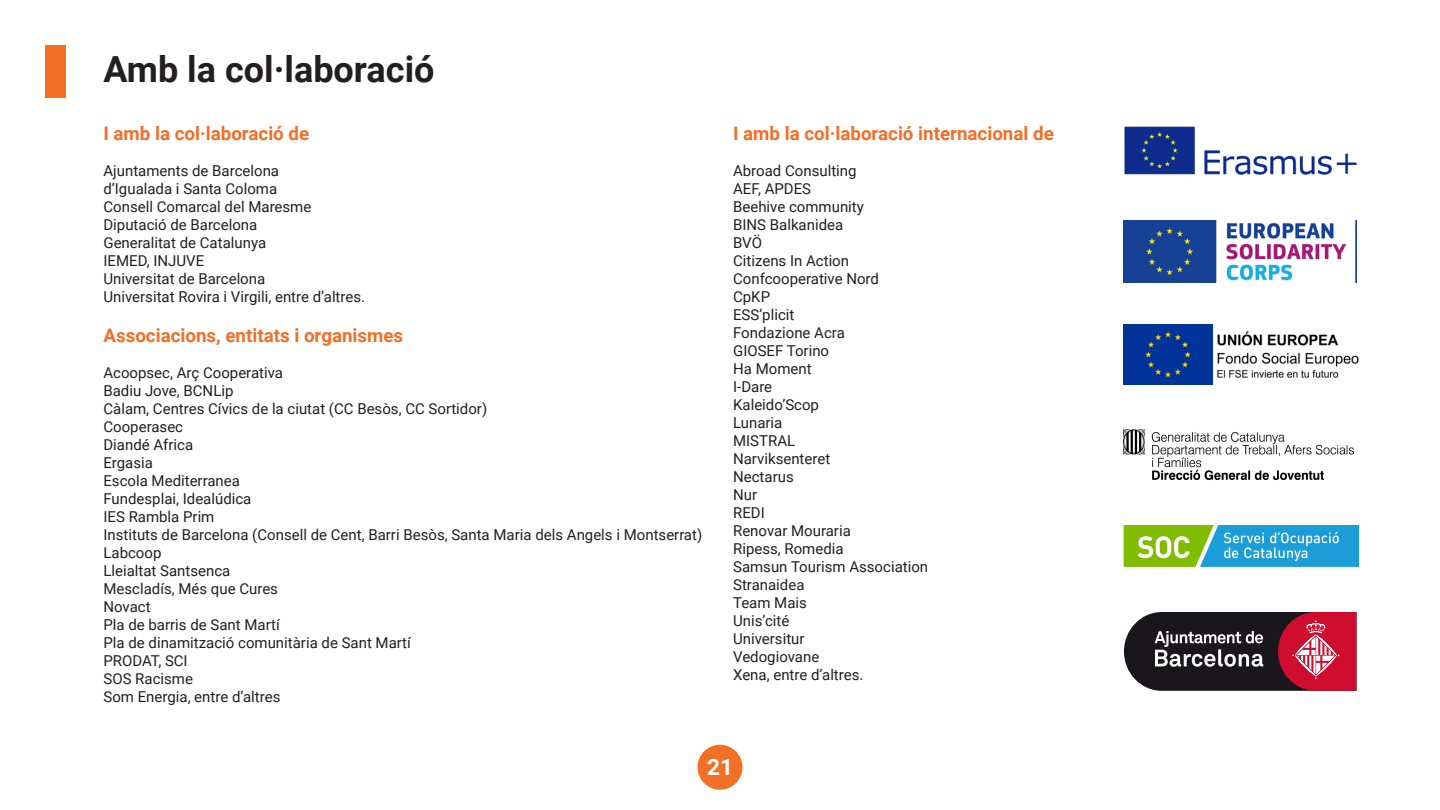
<style>
.page{position:relative;width:1440px;height:810px;background:#fff}
.page>*{position:absolute;margin:0;border:0;box-sizing:border-box;transform-origin:0 0}
.t1{font:700 36px "Roboto";color:#231f20}
.t2{font:700 22.5px "Roboto";color:#fff}
.t3{font:700 18.75px "Roboto";color:#f36e27}
.t4{font:15px "Roboto";color:#231f20}
</style>
<div class="page">
<div style="left:698px;top:745px;width:44px;height:45px;background:#f27026;border-radius:50%"></div>
<div style="left:45px;top:45px;width:21px;height:53px;background:#f36e27"></div>
<svg style="left:1124px;top:612px;width:233px;height:79px;background:#6a3642"></svg>
<img style="left:1124px;top:126px;width:233px;height:49px">
<img style="left:1124px;top:325px;width:235px;height:60px">
<img style="left:1124px;top:430px;width:230px;height:50px">
<img style="left:1124px;top:220px;width:233px;height:62px">
<img style="left:1124px;top:526px;width:235px;height:41px">
<p class="t1" style="left:103px;top:44px;width:333px">Amb la col·laboració</p>
<p class="t3" style="left:103px;top:120px;width:207px">I amb la col·laboració de</p>
<p class="t4" style="left:103px;top:160px;width:177px">Ajuntaments de Barcelona</p>
<p class="t4" style="left:103px;top:178px;width:175px">d’Igualada i Santa Coloma</p>
<p class="t4" style="left:103px;top:196px;width:209px">Consell Comarcal del Maresme</p>
<p class="t4" style="left:103px;top:214px;width:155px">Diputació de Barcelona</p>
<p class="t4" style="left:103px;top:232px;width:164px">Generalitat de Catalunya</p>
<p class="t4" style="left:103px;top:250px;width:102px">IEMED, INJUVE</p>
<p class="t4" style="left:103px;top:268px;width:163px">Universitat de Barcelona</p>
<p class="t4" style="left:103px;top:286px;width:263px">Universitat Rovira i Virgili, entre d’altres.</p>
<p class="t3" style="left:103px;top:323px;width:301px">Associacions, entitats i organismes</p>
<p class="t4" style="left:103px;top:362px;width:181px">Acoopsec, Arç Cooperativa</p>
<p class="t4" style="left:103px;top:380px;width:132px">Badiu Jove, BCNLip</p>
<p class="t4" style="left:103px;top:398px;width:385px">Càlam, Centres Cívics de la ciutat (CC Besòs, CC Sortidor)</p>
<p class="t4" style="left:103px;top:416px;width:81px">Cooperasec</p>
<p class="t4" style="left:103px;top:434px;width:91px">Diandé Africa</p>
<p class="t4" style="left:103px;top:452px;width:51px">Ergasia</p>
<p class="t4" style="left:103px;top:470px;width:138px">Escola Mediterranea</p>
<p class="t4" style="left:103px;top:488px;width:150px">Fundesplai, Idealúdica</p>
<p class="t4" style="left:103px;top:506px;width:113px">IES Rambla Prim</p>
<p class="t4" style="left:103px;top:524px;width:600px">Instituts de Barcelona (Consell de Cent, Barri Besòs, Santa Maria dels Angels i Montserrat)</p>
<p class="t4" style="left:103px;top:542px;width:60px">Labcoop</p>
<p class="t4" style="left:103px;top:560px;width:129px">Lleialtat Santsenca</p>
<p class="t4" style="left:103px;top:578px;width:176px">Mescladís, Més que Cures</p>
<p class="t4" style="left:103px;top:596px;width:49px">Novact</p>
<p class="t4" style="left:103px;top:614px;width:178px">Pla de barris de Sant Martí</p>
<p class="t4" style="left:103px;top:632px;width:309px">Pla de dinamització comunitària de Sant Martí</p>
<p class="t4" style="left:103px;top:650px;width:86px">PRODAT, SCI</p>
<p class="t4" style="left:103px;top:668px;width:91px">SOS Racisme</p>
<p class="t4" style="left:103px;top:686px;width:179px">Som Energia, entre d’altres</p>
<p class="t3" style="left:733px;top:120px;width:322px">I amb la col·laboració internacional de</p>
<p class="t4" style="left:733px;top:160px;width:125px">Abroad Consulting</p>
<p class="t4" style="left:733px;top:178px;width:80px">AEF, APDES</p>
<p class="t4" style="left:733px;top:196px;width:132px">Beehive community</p>
<p class="t4" style="left:733px;top:214px;width:112px">BINS Balkanidea</p>
<p class="t4" style="left:733px;top:232px;width:30px">BVÖ</p>
<p class="t4" style="left:733px;top:250px;width:118px">Citizens In Action</p>
<p class="t4" style="left:733px;top:268px;width:147px">Confcooperative Nord</p>
<p class="t4" style="left:733px;top:286px;width:39px">CpKP</p>
<p class="t4" style="left:733px;top:304px;width:63px">ESS’plicit</p>
<p class="t4" style="left:733px;top:322px;width:113px">Fondazione Acra</p>
<p class="t4" style="left:733px;top:340px;width:98px">GIOSEF Torino</p>
<p class="t4" style="left:733px;top:358px;width:80px">Ha Moment</p>
<p class="t4" style="left:733px;top:376px;width:41px">I-Dare</p>
<p class="t4" style="left:733px;top:394px;width:87px">Kaleido’Scop</p>
<p class="t4" style="left:733px;top:412px;width:51px">Lunaria</p>
<p class="t4" style="left:733px;top:430px;width:64px">MISTRAL</p>
<p class="t4" style="left:733px;top:448px;width:99px">Narviksenteret</p>
<p class="t4" style="left:733px;top:466px;width:62px">Nectarus</p>
<p class="t4" style="left:733px;top:484px;width:26px">Nur</p>
<p class="t4" style="left:733px;top:502px;width:33px">REDI</p>
<p class="t4" style="left:733px;top:520px;width:119px">Renovar Mouraria</p>
<p class="t4" style="left:733px;top:538px;width:112px">Ripess, Romedia</p>
<p class="t4" style="left:733px;top:556px;width:197px">Samsun Tourism Association</p>
<p class="t4" style="left:733px;top:574px;width:73px">Stranaidea</p>
<p class="t4" style="left:733px;top:592px;width:75px">Team Mais</p>
<p class="t4" style="left:733px;top:610px;width:58px">Unis’cité</p>
<p class="t4" style="left:733px;top:628px;width:73px">Universitur</p>
<p class="t4" style="left:733px;top:646px;width:88px">Vedogiovane</p>
<p class="t4" style="left:733px;top:664px;width:132px">Xena, entre d’altres.</p>
<h2 class="t2" style="left:707px;top:752px;width:27px">21</h2>
</div>
